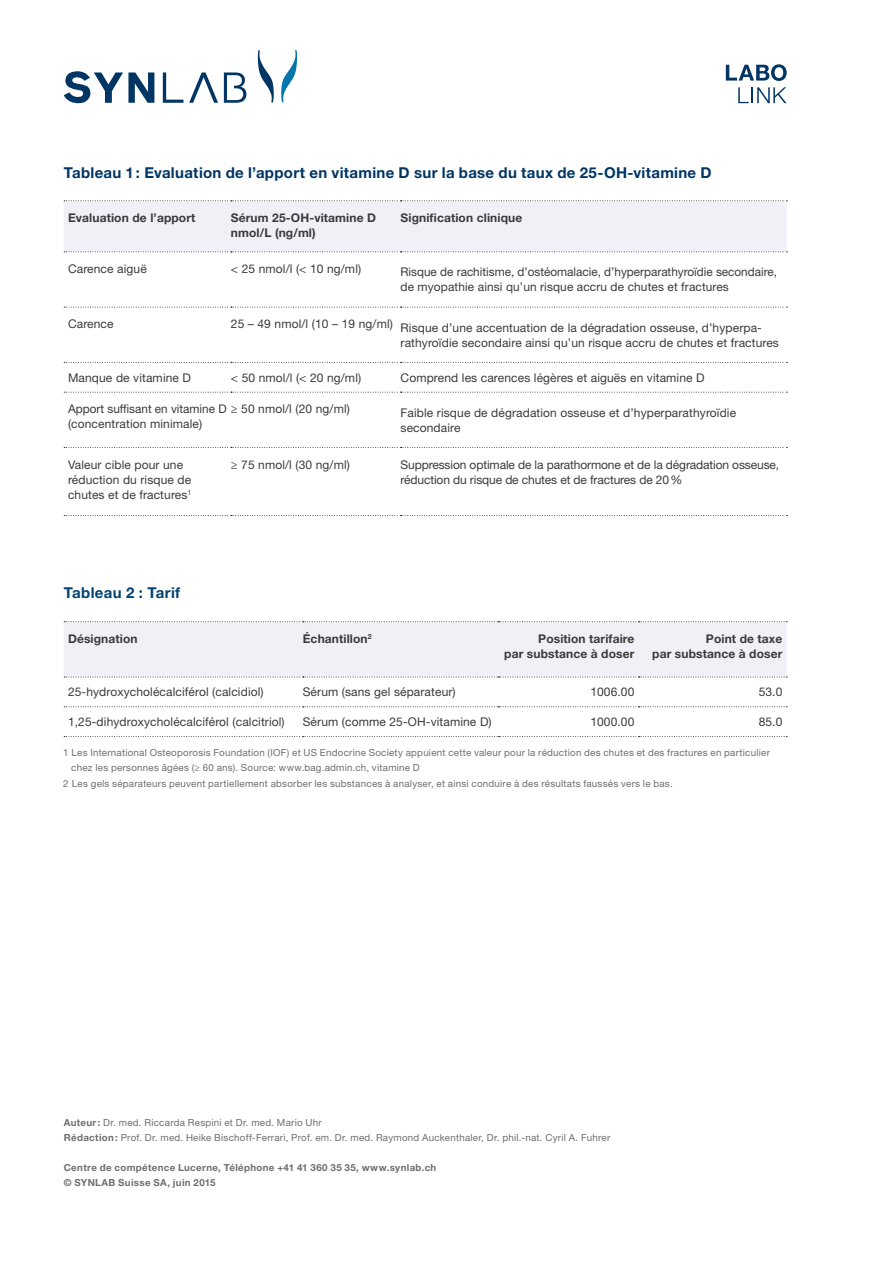
<style>
.page{position:relative;width:893px;height:1263px;background:#fff}
.page>*{position:absolute;margin:0;border:0;box-sizing:border-box;transform-origin:0 0}
.t1{font:700 15px "Helvetica Neue LT Std";letter-spacing:.02em;color:#003564}
.t2{font:700 15px "Helvetica Neue LT Std";letter-spacing:.025em;color:#004372}
.t3{font:12px/15px "Helvetica Neue LT Std";letter-spacing:.01em;color:#3a3a39}
.t4{font:700 12px/15px "Helvetica Neue LT Std";letter-spacing:.01em;color:#3a3a39;text-align:right}
.t5{font:12px/15px "Helvetica Neue LT Std";letter-spacing:-.01em;color:#3a3a39}
.t6{font:9.75px/15px "Helvetica Neue LT Std";letter-spacing:.025em;color:#6e6e6e}
.t7{font:700 9.75px/15px "Helvetica Neue LT Std";letter-spacing:.035em;color:#6e6e6e}
.s1{font-weight:700}
</style>
<div class="page">
<svg style="left:258px;top:50px;width:16px;height:53px"></svg>
<svg style="left:281px;top:50px;width:16px;height:53px"></svg>
<svg style="left:163px;top:72px;width:20px;height:31px"></svg>
<svg style="left:224px;top:72px;width:22px;height:31px"></svg>
<svg style="left:64px;top:71px;width:90px;height:32px"></svg>
<svg style="left:189px;top:72px;width:29px;height:31px"></svg>
<svg style="left:726px;top:64px;width:61px;height:17px"></svg>
<svg style="left:738px;top:87px;width:48px;height:16px"></svg>
<svg style="left:64px;top:621px;width:723px;height:116px"></svg>
<div style="left:64px;top:200px;width:723px;height:52px;background:#eff1f7"></div>
<svg style="left:64px;top:307px;width:723px;height:1px"></svg>
<svg style="left:64px;top:362px;width:723px;height:1px"></svg>
<svg style="left:64px;top:392px;width:723px;height:1px"></svg>
<svg style="left:64px;top:447px;width:723px;height:1px"></svg>
<svg style="left:64px;top:515px;width:723px;height:1px"></svg>
<p class="t1" style="left:64px;top:164px;width:649px">Tableau 1: Evaluation de l’apport en vitamine D sur la base du taux de 25-OH-vitamine D</p>
<p class="t4" style="left:68px;top:210px;width:129px">Evaluation de l’apport</p>
<p class="t4" style="left:231px;top:210px;width:147px;text-align:left">Sérum 25-OH-vitamine D nmol/L (ng/ml)</p>
<p class="t4" style="left:401px;top:210px;width:123px">Signification clinique</p>
<p class="t3" style="left:68px;top:261px;width:80px">Carence aiguë</p>
<p class="t3" style="left:231px;top:261px;width:132px">&lt; 25 nmol/l (&lt; 10 ng/ml)</p>
<p class="t3" style="left:401px;top:264px;width:378px">Risque de rachitisme, d’ostéomalacie, d’hyperparathyroïdie secondaire, de myopathie ainsi qu’un risque accru de chutes et fractures</p>
<p class="t3" style="left:68px;top:316px;width:47px">Carence</p>
<p class="t3" style="left:401px;top:320px;width:380px;text-indent:-170px">25 – 49 nmol/l (10 – 19 ng/ml) Risque d’une accentuation de la dégradation osseuse, d’hyperpa&shy;rathyroïdie secondaire ainsi qu’un risque accru de chutes et fractures</p>
<p class="t3" style="left:68px;top:370px;width:125px">Manque de vitamine D</p>
<p class="t3" style="left:231px;top:370px;width:132px">&lt; 50 nmol/l (&lt; 20 ng/ml)</p>
<p class="t3" style="left:401px;top:370px;width:306px">Comprend les carences légères et aiguës en vitamine D</p>
<p class="t3" style="left:68px;top:402px;width:283px">Apport suffisant en vitamine D ≥ 50 nmol/l (20 ng/ml) (concentration minimale)</p>
<p class="t3" style="left:401px;top:405px;width:337px">Faible risque de dégradation osseuse et d’hyperparathyroïdie secondaire</p>
<p class="t3" style="left:68px;top:457px;width:125px">Valeur cible pour une réduction du risque de chutes et de fractures<sup>1</sup></p>
<p class="t3" style="left:231px;top:457px;width:121px">≥ 75 nmol/l (30 ng/ml)</p>
<p class="t5" style="left:401px;top:457px;width:380px">Suppression optimale de la parathormone et de la dégradation osseuse, réduction du risque de chutes et de fractures de 20%</p>
<p class="t2" style="left:64px;top:584px;width:118px">Tableau 2 : Tarif</p>
<p class="t4" style="left:68px;top:631px;width:71px">Désignation</p>
<p class="t4" style="left:303px;top:631px;width:70px">Échantillon<sup>2</sup></p>
<p class="t4" style="left:504px;top:631px;width:132px">Position tarifaire<br>par substance à doser</p>
<p class="t4" style="left:652px;top:631px;width:132px">Point de taxe<br>par substance à doser</p>
<p class="t3" style="left:68px;top:684px;width:197px">25-hydroxycholécalciférol (calcidiol)</p>
<p class="t3" style="left:303px;top:684px;width:154px">Sérum (sans gel séparateur)</p>
<p class="t3" style="left:590px;top:684px;width:46px">1006.00</p>
<p class="t3" style="left:759px;top:684px;width:25px">53.0</p>
<p class="t3" style="left:68px;top:714px;width:218px">1,25-dihydroxycholécalciférol (calcitriol)</p>
<p class="t3" style="left:303px;top:714px;width:190px">Sérum (comme 25-OH-vitamine D)</p>
<p class="t3" style="left:590px;top:714px;width:46px">1000.00</p>
<p class="t3" style="left:759px;top:714px;width:25px">85.0</p>
<p class="t6" style="left:71px;top:745px;width:700px;text-indent:-8px">1 Les International Osteoporosis Foundation (IOF) et US Endocrine Society appuient cette valeur pour la réduction des chutes et des fractures en particulier chez les personnes âgées (≥ 60 ans). Source: www.bag.admin.ch, vitamine D</p>
<p class="t6" style="left:63px;top:776px;width:611px">2 Les gels séparateurs peuvent partiellement absorber les substances à analyser, et ainsi conduire à des résultats faussés vers le bas.</p>
<p class="t6" style="left:64px;top:1115px;width:548px"><span class="s1">Auteur:</span> Dr. med. Riccarda Respini et Dr. med. Mario Uhr<br><span class="s1">Rédaction:</span> Prof. Dr. med. Heike Bischoff-Ferrari, Prof. em. Dr. med. Raymond Auckenthaler, Dr. phil.-nat. Cyril A. Fuhrer</p>
<p class="t7" style="left:64px;top:1160px;width:374px">Centre de compétence Lucerne, Téléphone +41 41 360 35 35, www.synlab.ch © SYNLAB Suisse SA, juin 2015</p>
</div>
